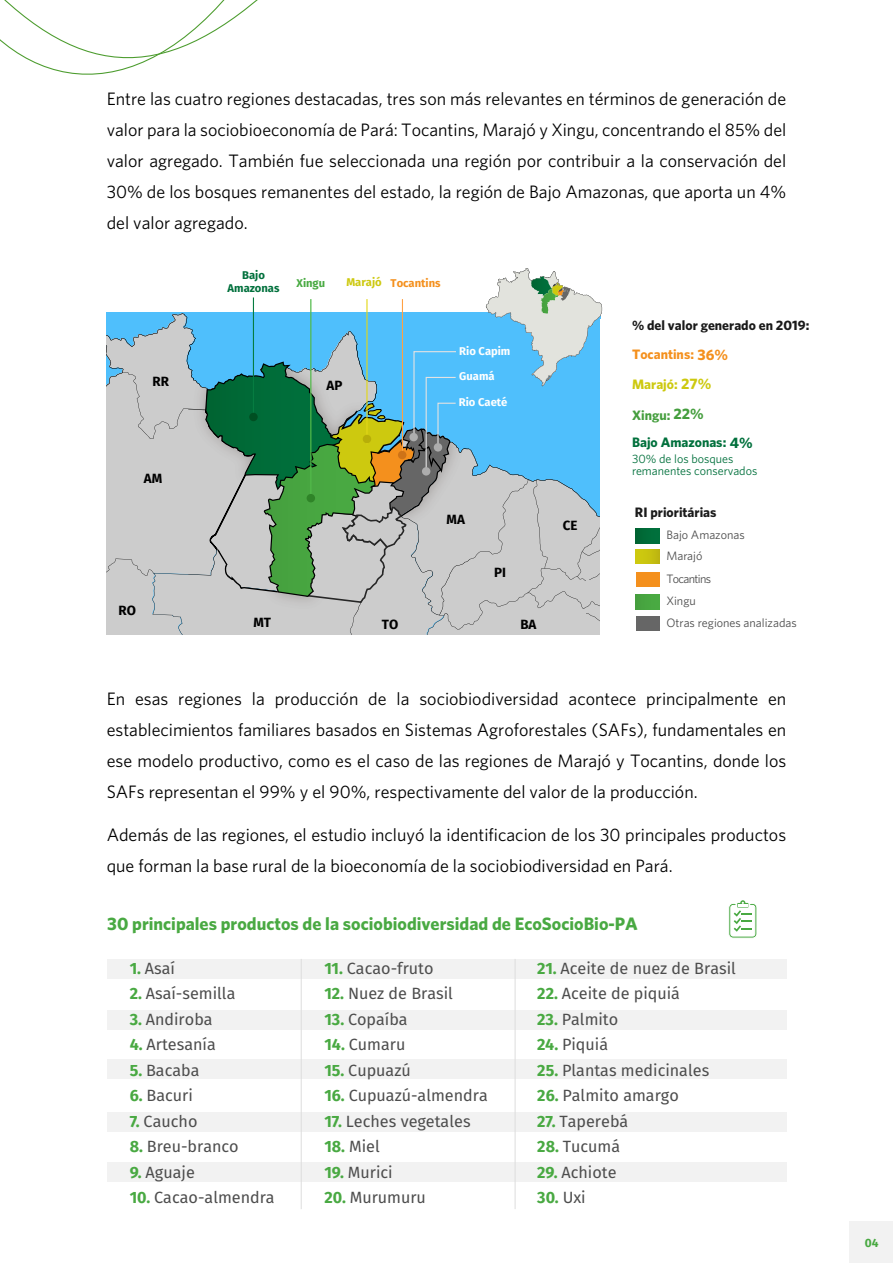
<style>
.page{position:relative;width:893px;height:1263px;background:#fff}
.page>*{position:absolute;margin:0;border:0;box-sizing:border-box;transform-origin:0 0}
.t1{font:18px/30.9px "Whitney HTF";color:#000;text-align:justify}
.t2{font:700 18px "Whitney HTF";color:#49a942}
.t3{font:16.35px "Fira Sans";color:#4d4d4d}
.t4{font:700 16.35px "Fira Sans";color:#49a942}
.t5{font:700 13.65px "Whitney HTF";color:#1a1a1a}
.t6{font:700 13.65px "Whitney HTF";color:#00703c}
.t7{font:700 13.65px "Whitney";color:#f4901d}
.t8{font:700 13.65px "Whitney";color:#cdc90f}
.t9{font:700 13.65px "Whitney";color:#459e3e}
.t10{font:700 13.35px "Fira Sans";color:#000}
.t11{font:12.15px/21.9px "Whitney HTF";color:#4d4d4d}
.t12{font:12.15px/11.9px "Whitney HTF";color:#00703c}
.t13{font:700 12px "Fira Sans";color:#49a942}
.t14{font:700 11.25px "Fira Sans";color:#fff}
.t15{font:700 11.25px/13.5px "Fira Sans";color:#00703c;text-align:center}
.t16{font:700 11.25px "Fira Sans";color:#f4901d}
.t17{font:700 11.25px "Fira Sans";color:#cdc90f}
.t18{font:700 11.25px "Fira Sans";color:#49aa42}
.s1{font-family:"Whitney HTF";font-size:15.15px}
.s2{font-size:15.15px}
.s3{font-weight:700;color:#49a942}
.s4{font-weight:400;color:#4d4d4d}
</style>
<div class="page">
<div style="left:850px;top:1222px;width:43px;height:41px;background:#f2f2f2"></div>
<div style="left:107px;top:959px;width:679px;height:19px;background:#f2f2f2"></div>
<div style="left:107px;top:1010px;width:679px;height:19px;background:#f2f2f2"></div>
<div style="left:107px;top:1059px;width:679px;height:20px;background:#f2f2f2"></div>
<div style="left:107px;top:1112px;width:679px;height:20px;background:#f2f2f2"></div>
<div style="left:107px;top:1162px;width:679px;height:19px;background:#f2f2f2"></div>
<hr style="left:301px;top:959px;width:1px;height:250px;background:#ddd">
<hr style="left:515px;top:959px;width:1px;height:250px;background:#ddd">
<svg style="left:728px;top:900px;width:29px;height:38px"></svg>
<svg style="left:0;top:0;width:258px;height:75px"></svg>
<div style="left:636px;top:528px;width:23px;height:15px;background:#006d39"></div>
<div style="left:636px;top:549px;width:23px;height:15px;background:#c9c40f"></div>
<div style="left:636px;top:572px;width:23px;height:15px;background:#f4901d"></div>
<div style="left:636px;top:594px;width:23px;height:15px;background:#48a741"></div>
<div style="left:636px;top:616px;width:23px;height:15px;background:#666"></div>
<svg style="left:106px;top:268px;width:497px;height:367px;background:#a0c2c5"></svg>
<p class="t1" style="left:107px;top:83px;width:681px">Entre las cuatro regiones destacadas, tres son más relevantes en términos de generación de valor para la sociobioeconomía de Pará: Tocantins, Marajó y Xingu, concentrando el 85% del valor agregado. También fue seleccionada una región por contribuir a la conservación del 30% de los bosques remanentes del estado, la región de Bajo Amazonas, que aporta un 4% del valor agregado.</p>
<p class="t10" style="left:152px;top:370px;width:18px">RR</p>
<p class="t10" style="left:144px;top:467px;width:20px">AM</p>
<p class="t10" style="left:119px;top:599px;width:19px">RO</p>
<p class="t15" style="left:228px;top:267px;width:53px">Bajo<br>Amazonas</p>
<p class="t18" style="left:296px;top:273px;width:30px">Xingu</p>
<p class="t17" style="left:346px;top:273px;width:37px">Marajó</p>
<p class="t16" style="left:391px;top:273px;width:51px">Tocantins</p>
<p class="t10" style="left:327px;top:374px;width:17px">AP</p>
<p class="t14" style="left:459px;top:342px;width:53px">Rio Capim</p>
<p class="t14" style="left:459px;top:366px;width:37px">Guamá</p>
<p class="t14" style="left:459px;top:393px;width:50px">Rio Caeté</p>
<p class="t10" style="left:447px;top:508px;width:20px">MA</p>
<p class="t10" style="left:494px;top:561px;width:13px">PI</p>
<p class="t10" style="left:253px;top:611px;width:19px">MT</p>
<p class="t10" style="left:520px;top:613px;width:18px">BA</p>
<p class="t10" style="left:382px;top:613px;width:18px">TO</p>
<p class="t10" style="left:563px;top:514px;width:16px">CE</p>
<p class="t5" style="left:632px;top:317px;width:179px">% del valor generado en 2019:</p>
<p class="t7" style="left:632px;top:346px;width:98px">Tocantins: <span class="s1">36%</span></p>
<p class="t8" style="left:632px;top:376px;width:81px">Marajó: <span class="s1">27%</span></p>
<p class="t9" style="left:632px;top:406px;width:73px">Xingu: <span class="s1">22%</span></p>
<p class="t6" style="left:632px;top:434px;width:122px">Bajo Amazonas: <span class="s2">4%</span></p>
<p class="t12" style="left:632px;top:452px;width:127px">30% de los bosques remanentes conservados</p>
<p class="t5" style="left:635px;top:503px;width:83px">RI prioritárias</p>
<p class="t11" style="left:666px;top:524px;width:80px;line-height:20.9px">Bajo Amazonas<br>Marajó</p>
<p class="t11" style="left:666px;top:568px;width:132px">Tocantins<br>Xingu<br>Otras regiones analizadas</p>
<p class="t1" style="left:107px;top:683px;width:681px">En esas regiones la producción de la sociobiodiversidad acontece principalmente en establecimientos familiares basados en Sistemas Agroforestales (SAFs), fundamentales en ese modelo productivo, como es el caso de las regiones de Marajó y Tocantins, donde los SAFs representan el 99% y el 90%, respectivamente del valor de la producción.</p>
<p class="t1" style="left:107px;top:819px;width:681px">Además de las regiones, el estudio incluyó la identificacion de los 30 principales productos que forman la base rural de la bioeconomía de la sociobiodiversidad en Pará.</p>
<p class="t2" style="left:107px;top:913px;width:532px">30 principales productos de la sociobiodiversidad de EcoSocioBio-PA</p>
<p class="t3" style="left:130px;top:955px;width:47px"><span class="s3">1.</span> Asaí</p>
<p class="t3" style="left:130px;top:981px;width:107px"><span class="s3">2.</span> Asaí-semilla</p>
<p class="t3" style="left:130px;top:1006px;width:84px"><span class="s3">3.</span> Andiroba</p>
<p class="t3" style="left:130px;top:1032px;width:88px"><span class="s3">4.</span> Artesanía</p>
<p class="t3" style="left:130px;top:1057px;width:71px"><span class="s3">5.</span> Bacaba</p>
<p class="t3" style="left:130px;top:1083px;width:65px"><span class="s3">6.</span> Bacuri</p>
<p class="t3" style="left:130px;top:1108px;width:69px"><span class="s3">7.</span> Caucho</p>
<p class="t3" style="left:130px;top:1134px;width:111px"><span class="s3">8.</span> Breu-branco</p>
<p class="t3" style="left:130px;top:1159px;width:67px"><span class="s3">9.</span> Aguaje</p>
<p class="t3" style="left:130px;top:1185px;width:146px"><span class="s3">10.</span> Cacao-almendra</p>
<p class="t3" style="left:324px;top:955px;width:111px"><span class="s3">11.</span> Cacao-fruto</p>
<p class="t3" style="left:324px;top:981px;width:130px"><span class="s3">12.</span> Nuez de Brasil</p>
<p class="t3" style="left:324px;top:1006px;width:85px"><span class="s3">13.</span> Copaíba</p>
<p class="t3" style="left:324px;top:1032px;width:82px"><span class="s3">14.</span> Cumaru</p>
<p class="t3" style="left:324px;top:1057px;width:88px"><span class="s3">15.</span> Cupuazú</p>
<p class="t3" style="left:324px;top:1083px;width:165px"><span class="s3">16.</span> Cupuazú-almendra</p>
<p class="t3" style="left:324px;top:1108px;width:148px"><span class="s3">17.</span> Leches vegetales</p>
<p class="t3" style="left:324px;top:1134px;width:57px"><span class="s3">18.</span> Miel</p>
<p class="t3" style="left:324px;top:1159px;width:70px"><span class="s3">19.</span> Murici</p>
<p class="t3" style="left:324px;top:1185px;width:103px"><span class="s3">20.</span> Murumuru</p>
<p class="t3" style="left:537px;top:955px;width:200px"><span class="s3">21.</span> Aceite de nuez de Brasil</p>
<p class="t3" style="left:537px;top:981px;width:144px"><span class="s3">22.</span> Aceite de piquiá</p>
<p class="t3" style="left:537px;top:1006px;width:83px"><span class="s3">23.</span> Palmito</p>
<p class="t3" style="left:537px;top:1032px;width:72px"><span class="s3">24.</span> Piquiá</p>
<p class="t3" style="left:537px;top:1057px;width:173px"><span class="s3">25.</span> Plantas medicinales</p>
<p class="t3" style="left:537px;top:1083px;width:143px"><span class="s3">26.</span> Palmito amargo</p>
<p class="t3" style="left:537px;top:1108px;width:92px"><span class="s3">27.</span> Taperebá</p>
<p class="t3" style="left:537px;top:1134px;width:84px"><span class="s3">28.</span> Tucumá</p>
<p class="t3" style="left:537px;top:1159px;width:81px"><span class="s3">29.</span> Achiote</p>
<p class="t4" style="left:537px;top:1184px;width:50px">30. <span class="s4">Uxi</span></p>
<p class="t13" style="left:865px;top:1232px;width:15px">04</p>
</div>
